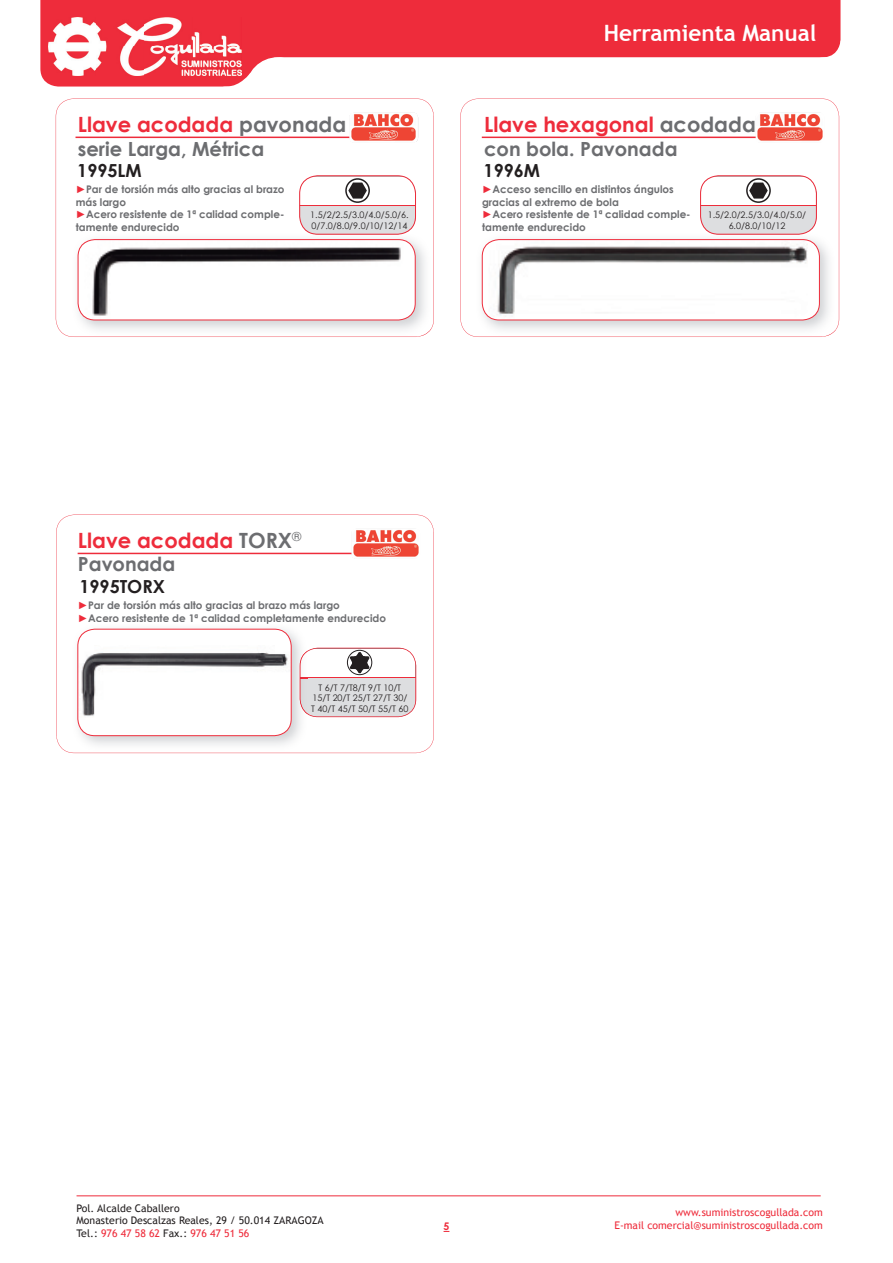
<style>
.page{position:relative;width:893px;height:1263px;background:#fff}
.page>*{position:absolute;margin:0;border:0;box-sizing:border-box;transform-origin:0 0}
.t1{font:700 22.5px "Trebuchet MS";color:#fff}
.t2{font:700 21px "Century Gothic";color:#ee2c3b}
.t3{font:700 19.5px "Century Gothic";color:#6c6d70}
.t4{font:700 18px "Century Gothic";color:#231f20}
.t5{font:700 10.5px/12.6px "Century Gothic";color:#6c6d70}
.t6{font:10.5px/12.6px "Trebuchet MS";color:#231f20}
.t7{font:10.5px/12.6px "Trebuchet MS";color:#ee2c3b;text-align:right}
.t8{font:700 10.5px "Century Gothic";color:#ee2c3b}
.t9{font:9px/10.8px "Century Gothic";color:#231f20;text-align:center}
.s1{color:#6c6d70}
.s2{font-weight:400;color:#ee2c3b}
.s3{color:#ee2c3b}
</style>
<div class="page">
<div style="left:40px;top:0;width:800px;height:87px;background:#ee2c3b"></div>
<div style="left:280px;top:57px;width:584px;height:57px;background:#fff"></div>
<div style="left:247px;top:58px;width:62px;height:62px;background:#fff;border-radius:50%"></div>
<div style="left:246px;top:57px;width:64px;height:64px;border:2px solid #fff;border-radius:50%"></div>
<svg style="left:212px;top:73px;width:41px;height:24px"></svg>
<svg style="left:809px;top:40px;width:32px;height:18px"></svg>
<hr style="left:77px;top:1195px;width:744px;height:1px;background:#ee2c3b">
<img style="left:49px;top:18px;width:192px;height:58px">
<svg style="left:56px;top:98px;width:378px;height:239px"></svg>
<img style="left:349px;top:113px;width:69px;height:30px">
<img style="left:72px;top:233px;width:359px;height:103px">
<svg style="left:420px;top:328px;width:11px;height:8px"></svg>
<div style="left:78px;top:240px;width:337px;height:80px;background:#fff;border-radius:17px"></div>
<img style="left:84px;top:240px;width:320px;height:80px">
<div style="left:78px;top:239px;width:337px;height:81px;border:1px solid #ee2c3b;border-radius:17px"></div>
<div style="left:299px;top:175px;width:117px;height:60px;border:1px solid #ee2c3b;border-radius:18px"></div>
<svg style="left:300px;top:176px;width:116px;height:58px"></svg>
<svg style="left:460px;top:98px;width:379px;height:239px"></svg>
<img style="left:756px;top:113px;width:68px;height:30px">
<img style="left:476px;top:233px;width:359px;height:103px">
<svg style="left:825px;top:330px;width:10px;height:6px"></svg>
<div style="left:482px;top:240px;width:337px;height:80px;background:#fff;border-radius:17px"></div>
<img style="left:489px;top:240px;width:319px;height:80px">
<div style="left:482px;top:239px;width:338px;height:81px;border:1px solid #ee2c3b;border-radius:17px"></div>
<div style="left:700px;top:175px;width:117px;height:60px;border:1px solid #ee2c3b;border-radius:18px"></div>
<svg style="left:701px;top:176px;width:116px;height:58px"></svg>
<svg style="left:56px;top:514px;width:378px;height:239px"></svg>
<img style="left:351px;top:529px;width:69px;height:30px">
<hr style="left:416px;top:648px;width:1px;height:30px;background:#231f20">
<hr style="left:416px;top:678px;width:1px;height:39px;background:#ee2c3b">
<img style="left:72px;top:623px;width:235px;height:128px">
<img style="left:88px;top:623px;width:219px;height:1px">
<svg style="left:300px;top:648px;width:116px;height:69px"></svg>
<img style="left:300px;top:651px;width:7px;height:63px">
<img style="left:78px;top:629px;width:213px;height:107px">
<div style="left:78px;top:629px;width:213px;height:107px;border:1px solid #ee2c3b;border-radius:17px"></div>
<h2 class="t2" style="left:78px;top:109px;width:270px">Llave acodada <span class="s1">pavonada</span></h2>
<h3 class="t3" style="left:78px;top:134px;width:188px">serie Larga, Métrica</h3>
<h3 class="t4" style="left:77px;top:157px;width:66px">1995LM</h3>
<p class="t5" style="left:76px;top:182px;width:210px"><span class="s2">►</span>Par de torsión más alto gracias al brazo más largo<br><span class="s2">►</span>Acero resistente de 1ª calidad comple&shy;tamente endurecido</p>
<p class="t9" style="left:310px;top:209px;width:100px;text-align:left">1.5/2/2.5/3.0/4.0/5.0/6.<br>0/7.0/8.0/9.0/10/12/14</p>
<h1 class="t1" style="left:604px;top:19px;width:214px">Herramienta Manual</h1>
<h2 class="t2" style="left:484px;top:109px;width:273px">Llave hexagonal <span class="s1">acodada</span></h2>
<h3 class="t3" style="left:484px;top:134px;width:195px">con bola. Pavonada</h3>
<h3 class="t4" style="left:484px;top:157px;width:58px">1996M</h3>
<p class="t5" style="left:482px;top:182px;width:210px"><span class="s2">►</span>Acceso sencillo en distintos ángulos gracias al extremo de bola<br><span class="s2">►</span>Acero resistente de 1ª calidad comple&shy;tamente endurecido</p>
<p class="t9" style="left:708px;top:209px;width:100px">1.5/2.0/2.5/3.0/4.0/5.0/<br>6.0/8.0/10/12</p>
<h2 class="t2" style="left:78px;top:524px;width:225px">Llave acodada <span class="s1">TORX</span><sup>®</sup></h2>
<h3 class="t3" style="left:78px;top:549px;width:99px">Pavonada</h3>
<h3 class="t4" style="left:79px;top:573px;width:87px">1995TORX</h3>
<p class="t5" style="left:78px;top:598px;width:310px"><span class="s2">►</span>Par de torsión más alto gracias al brazo más largo<br><span class="s2">►</span>Acero resistente de 1ª calidad completamente endurecido</p>
<p class="t9" style="left:311px;top:682px;width:99px">T 6/T 7/T8/T 9/T 10/T<br>15/T 20/T 25/T 27/T 30/<br>T 40/T 45/T 50/T 55/T 60</p>
<p class="t6" style="left:77px;top:1202px;width:249px">Pol. Alcalde Caballero<br>Monasterio Descalzas Reales, 29 / 50.014 ZARAGOZA<br>Tel.: <span class="s3">976 47 58 62</span> Fax.: <span class="s3">976 47 51 56</span></p>
<p class="t8" style="left:444px;top:1219px;width:7px">5</p>
<p class="t7" style="left:614px;top:1206px;width:210px">www.suministroscogullada.com<br>E-mail comercial@suministroscogullada.com</p>
</div>
